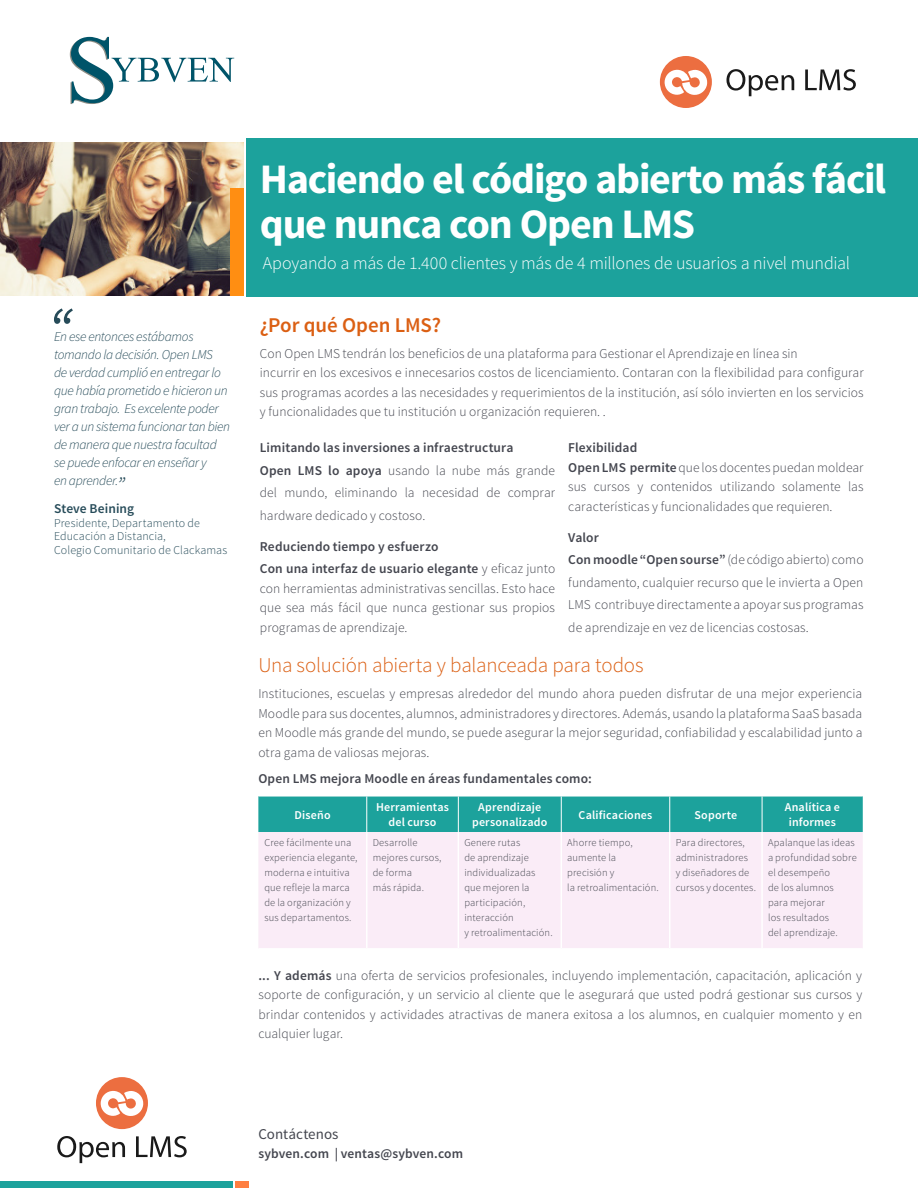
<style>
.page{position:relative;width:918px;height:1188px;background:#fff}
.page>*{position:absolute;margin:0;border:0;box-sizing:border-box;transform-origin:0 0}
.t1{font:italic 60px "Source Sans Pro";color:#264b59}
.t2{font:700 42px/45px "Source Sans Pro";letter-spacing:-.03em;color:#fff}
.t3{font:300 21px "Source Sans Pro";letter-spacing:-.01em;color:#db5f13}
.t4{font:600 21px "Source Sans Pro";color:#db5f13}
.t5{font:300 18px "Source Sans Pro";letter-spacing:-.01em;color:#fff}
.t6{font:15px "Source Sans Pro";letter-spacing:.005em;color:#44464f}
.t7{font:300 13.5px/19.5px "Source Sans Pro";letter-spacing:.005em;color:#44464f}
.t8{font:italic 300 13.5px/18px "Source Sans Pro";letter-spacing:-.02em;color:#264b59}
.t9{font:600 13.5px/22.5px "Source Sans Pro";letter-spacing:.01em;color:#44464f}
.t10{font:600 13.5px "Source Sans Pro";letter-spacing:.005em;color:#264b59}
.t11{font:600 12px/15px "Source Sans Pro";letter-spacing:.015em;color:#fff;text-align:center}
.t12{font:300 12px/13.5px "Source Sans Pro";letter-spacing:.01em;color:#264b59}
.t13{font:300 10.5px/15px "Source Sans Pro";letter-spacing:.015em;color:#44464f}
.s1{font-size:24px}
.s2{font-weight:600}
.s3{font-weight:300}
</style>
<div class="page">
<img style="left:0;top:142px;width:244px;height:153px">
<div style="left:246px;top:138px;width:672px;height:159px;background:#1ca29c"></div>
<div style="left:230px;top:189px;width:14px;height:107px;background:#ff8e12"></div>
<div style="left:0;top:1181px;width:233px;height:7px;background:#1ca29c"></div>
<div style="left:236px;top:1181px;width:13px;height:7px;background:#ff7f41"></div>
<svg style="left:70px;top:37px;width:164px;height:67px"></svg>
<svg style="left:726px;top:69px;width:68px;height:27px"></svg>
<svg style="left:805px;top:69px;width:51px;height:22px"></svg>
<div style="left:660px;top:56px;width:52px;height:52px;background:#ec6e40;border-radius:50%"></div>
<svg style="left:664px;top:69px;width:44px;height:26px"></svg>
<div style="left:96px;top:1077px;width:52px;height:52px;background:#ec6e40;border-radius:50%"></div>
<svg style="left:100px;top:1091px;width:44px;height:25px"></svg>
<svg style="left:57px;top:1136px;width:68px;height:27px"></svg>
<svg style="left:136px;top:1136px;width:51px;height:21px"></svg>
<div style="left:258px;top:797px;width:605px;height:35px;background:#1ca29c"></div>
<div style="left:258px;top:832px;width:605px;height:116px;background:#faecf7"></div>
<hr style="left:366px;top:832px;width:2px;height:116px;background:#fff">
<hr style="left:458px;top:832px;width:1px;height:116px;background:#fff">
<hr style="left:561px;top:832px;width:1px;height:116px;background:#fff">
<hr style="left:669px;top:832px;width:1px;height:116px;background:#fff">
<hr style="left:761px;top:832px;width:2px;height:116px;background:#fff">
<hr style="left:366px;top:796px;width:1px;height:36px;background:#fff">
<hr style="left:458px;top:796px;width:1px;height:36px;background:#fff">
<hr style="left:561px;top:796px;width:1px;height:36px;background:#fff">
<hr style="left:669px;top:796px;width:1px;height:36px;background:#fff">
<hr style="left:762px;top:796px;width:1px;height:36px;background:#fff">
<h1 class="t1" style="left:47px;top:293px;width:26px">“</h1>
<p class="t8" style="left:54px;top:327px;width:178px">En ese entonces estábamos tomando la decisión. Open LMS<br>de verdad cumplió en entregar lo que había prometido e hicieron un gran trabajo. Es excelente poder ver a un sistema funcionar tan bien de manera que nuestra facultad se puede enfocar en enseñar y<br>en aprender.<span class="s1">”</span></p>
<p class="t10" style="left:54px;top:500px;width:82px">Steve Beining</p>
<p class="t12" style="left:54px;top:516px;width:175px">Presidente, Departamento de<br>Educación a Distancia,<br>Colegio Comunitario de Clackamas</p>
<h2 class="t2" style="left:260px;top:158px;width:628px">Haciendo el código abierto más fácil que nunca con Open LMS</h2>
<h3 class="t5" style="left:263px;top:252px;width:589px">Apoyando a más de 1.400 clientes y más de 4 millones de usuarios a nivel mundial</h3>
<h3 class="t4" style="left:260px;top:311px;width:183px">¿Por qué Open LMS?</h3>
<p class="t7" style="left:260px;top:344px;width:605px">Con Open LMS tendrán los beneficios de una plataforma para Gestionar el Aprendizaje en línea sin<br>incurrir en los excesivos e innecesarios costos de licenciamiento. Contaran con la flexibilidad para configurar sus programas acordes a las necesidades y requerimientos de la institución, así sólo invierten en los servicios y funcionalidades que tu institución u organización requieren. .</p>
<p class="t7" style="left:260px;top:437px;width:297px;line-height:22.5px"><span class="s2">Limitando las inversiones a infraestructura<br>Open LMS lo apoya</span> usando la nube más grande del mundo, eliminando la necesidad de comprar hardware dedicado y costoso.</p>
<p class="t9" style="left:260px;top:535px;width:297px">Reduciendo tiempo y esfuerzo<br>Con una interfaz de usuario elegante <span class="s3">y eficaz junto</span></p>
<p class="t7" style="left:260px;top:579px;width:297px;text-align:justify">con herramientas administrativas sencillas. Esto hace que sea más fácil que nunca gestionar sus propios programas de aprendizaje.</p>
<p class="t7" style="left:568px;top:438px;width:297px"><span class="s2">Flexibilidad<br>Open LMS permite</span> que los docentes puedan moldear sus cursos y contenidos utilizando solamente las características y funcionalidades que requieren.</p>
<p class="t7" style="left:568px;top:526px;width:297px;line-height:22.5px"><span class="s2">Valor<br>Conmoodle “Opensourse”</span> (de código abierto) como fundamento, cualquier recurso que le invierta a Open LMS contribuye directamente a apoyar sus programas de aprendizaje en vez de licencias costosas.</p>
<h3 class="t3" style="left:258px;top:652px;width:387px">Una solución abierta y balanceada para todos</h3>
<p class="t7" style="left:258px;top:684px;width:606px;text-align:justify">Instituciones, escuelas y empresas alrededor del mundo ahora pueden disfrutar de una mejor experiencia Moodle para sus docentes, alumnos, administradores y directores. Además, usando la plataforma SaaS basada en Moodle más grande del mundo, se puede asegurar la mejor seguridad, confiabilidad y escalabilidad junto a otra gama de valiosas mejoras.</p>
<p class="t9" style="left:258px;top:768px;width:335px">Open LMS mejora Moodle en áreas fundamentales como:</p>
<p class="t11" style="left:295px;top:807px;width:38px">Diseño</p>
<p class="t11" style="left:376px;top:800px;width:74px">Herramientas del curso</p>
<p class="t11" style="left:472px;top:800px;width:77px">Aprendizaje personalizado</p>
<p class="t11" style="left:579px;top:807px;width:75px">Calificaciones</p>
<p class="t11" style="left:695px;top:807px;width:44px">Soporte</p>
<p class="t11" style="left:785px;top:800px;width:57px">Analítica e informes</p>
<p class="t13" style="left:264px;top:835px;width:95px">Cree fácilmente una experiencia elegante, moderna e intuitiva que refleje la marca de la organización y sus departamentos.</p>
<p class="t13" style="left:373px;top:835px;width:70px">Desarrolle mejores cursos, de forma<br>más rápida.</p>
<p class="t13" style="left:464px;top:835px;width:90px">Genere rutas<br>de aprendizaje individualizadas que mejoren la participación, interacción<br>y retroalimentación.</p>
<p class="t13" style="left:567px;top:835px;width:93px">Ahorre tiempo, aumente la precisión y<br>la retroalimentación.</p>
<p class="t13" style="left:676px;top:835px;width:82px">Para directores, administradores<br>y diseñadores de cursos y docentes.</p>
<p class="t13" style="left:768px;top:835px;width:90px">Apalanque las ideas a profundidad sobre el desempeño<br>de los alumnos<br>para mejorar<br>los resultados<br>del aprendizaje.</p>
<p class="t7" style="left:258px;top:965px;width:605px;text-align:justify"><span class="s2">... Y además</span> una oferta de servicios profesionales, incluyendo implementación, capacitación, aplicación y soporte de configuración, y un servicio al cliente que le asegurará que usted podrá gestionar sus cursos y brindar contenidos y actividades atractivas de manera exitosa a los alumnos, en cualquier momento y en cualquier lugar.</p>
<p class="t6" style="left:258px;top:1125px;width:82px">Contáctenos</p>
<p class="t9" style="left:258px;top:1143px;width:206px">sybven.com | ventas@sybven.com</p>
</div>
